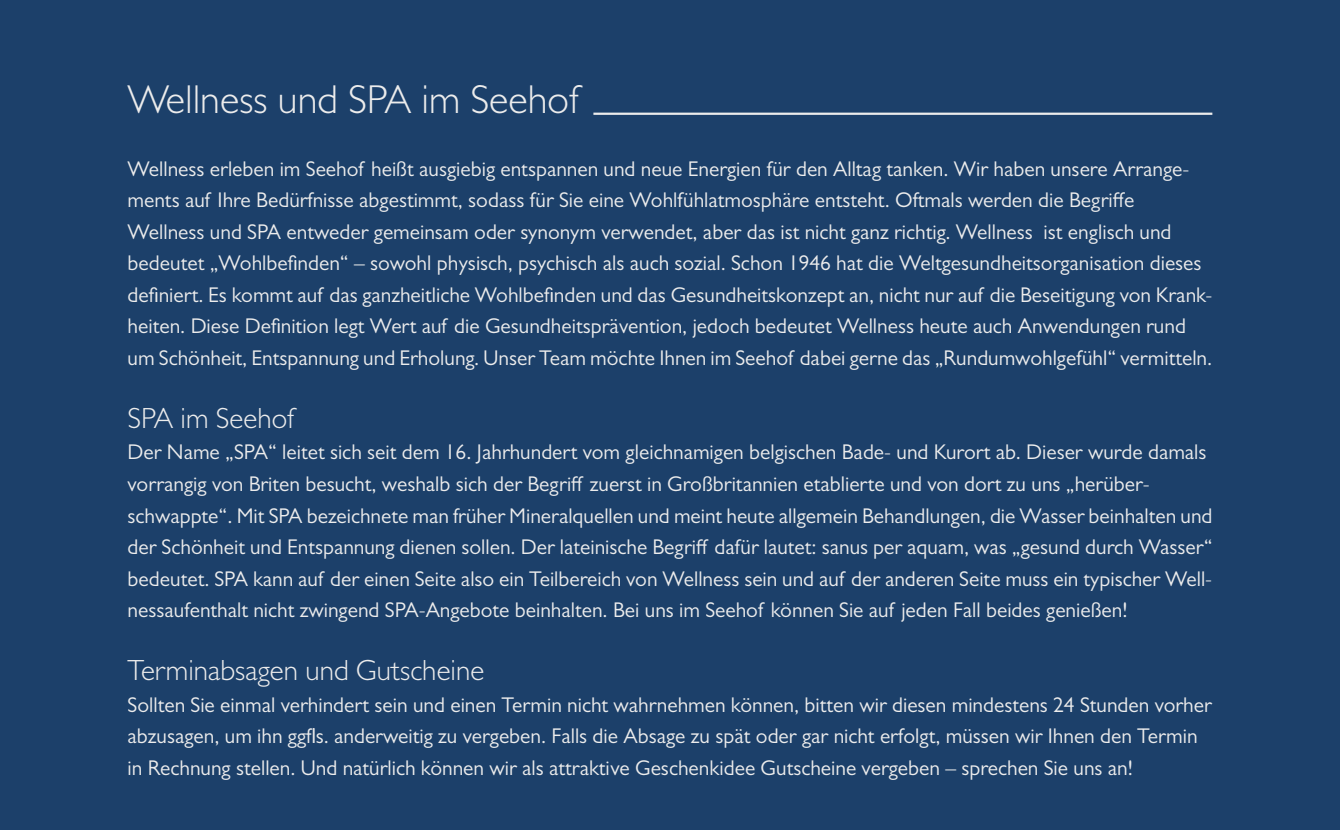
<style>
.page{position:relative;width:1340px;height:830px;background:#fff}
.page>*{position:absolute;margin:0;border:0;box-sizing:border-box;transform-origin:0 0}
.t1{font:300 40.5px "Gill Sans MT Pro";color:#ececec}
.t2{font:300 29.25px "Gill Sans MT Pro";color:#ececec}
.t3{font:21.38px/31.5px "Gill Sans MT Pro";color:#ececec}
</style>
<div class="page">
<div style="left:0;top:0;width:1339px;height:829px;background:#1c406a"></div>
<hr style="left:1339px;top:0;width:1px;height:829px;background:#1c406a">
<hr style="left:593px;top:112px;width:619px;height:3px;background:#ececec">
<h1 class="t1" style="left:128px;top:75px;width:455px">Wellness und SPA im Seehof</h1>
<p class="t3" style="left:128px;top:152px;width:1086px">Wellness erleben im Seehof heißt ausgiebig entspannen und neue Energien für den Alltag tanken. Wir haben unsere Arrange&shy;ments auf Ihre Bedürfnisse abgestimmt, sodass für Sie eine Wohlfühlatmosphäre entsteht. Oftmals werden die Begriffe Wellness und SPA entweder gemeinsam oder synonym verwendet, aber das ist nicht ganz richtig. Wellness ist englisch und bedeutet „Wohlbefinden“ – sowohl physisch, psychisch als auch sozial. Schon 1946 hat die Weltgesundheitsorganisation dieses definiert. Es kommt auf das ganzheitliche Wohlbefinden und das Gesundheitskonzept an, nicht nur auf die Beseitigung von Krank&shy;heiten. Diese Definition legt Wert auf die Gesundheitsprävention, jedoch bedeutet Wellness heute auch Anwendungen rund um Schönheit, Entspannung und Erholung. Unser Team möchte Ihnen im Seehof dabei gerne das „Rundumwohlgefühl“ vermitteln.</p>
<h2 class="t2" style="left:128px;top:400px;width:170px">SPA im Seehof</h2>
<p class="t3" style="left:128px;top:436px;width:1086px">Der Name „SPA“ leitet sich seit dem 16. Jahrhundert vom gleichnamigen belgischen Bade- und Kurort ab. Dieser wurde damals vorrangig von Briten besucht, weshalb sich der Begriff zuerst in Großbritannien etablierte und von dort zu uns „herüber&shy;schwappte“. Mit SPA bezeichnete man früher Mineralquellen und meint heute allgemein Behandlungen, die Wasser beinhalten und der Schönheit und Entspannung dienen sollen. Der lateinische Begriff dafür lautet: sanus per aquam, was „gesund durch Wasser“ bedeutet. SPA kann auf der einen Seite also ein Teilbereich von Wellness sein und auf der anderen Seite muss ein typischer Well&shy;nessaufenthalt nicht zwingend SPA-Angebote beinhalten. Bei uns im Seehof können Sie auf jeden Fall beides genießen!</p>
<h2 class="t2" style="left:128px;top:652px;width:358px">Terminabsagen und Gutscheine</h2>
<p class="t3" style="left:128px;top:688px;width:1085px">Sollten Sie einmal verhindert sein und einen Termin nicht wahrnehmen können, bitten wir diesen mindestens 24 Stunden vorher abzusagen, um ihn ggfls. anderweitig zu vergeben. Falls die Absage zu spät oder gar nicht erfolgt, müssen wir Ihnen den Termin in Rechnung stellen. Und natürlich können wir als attraktive Geschenkidee Gutscheine vergeben – sprechen Sie uns an!</p>
</div>
